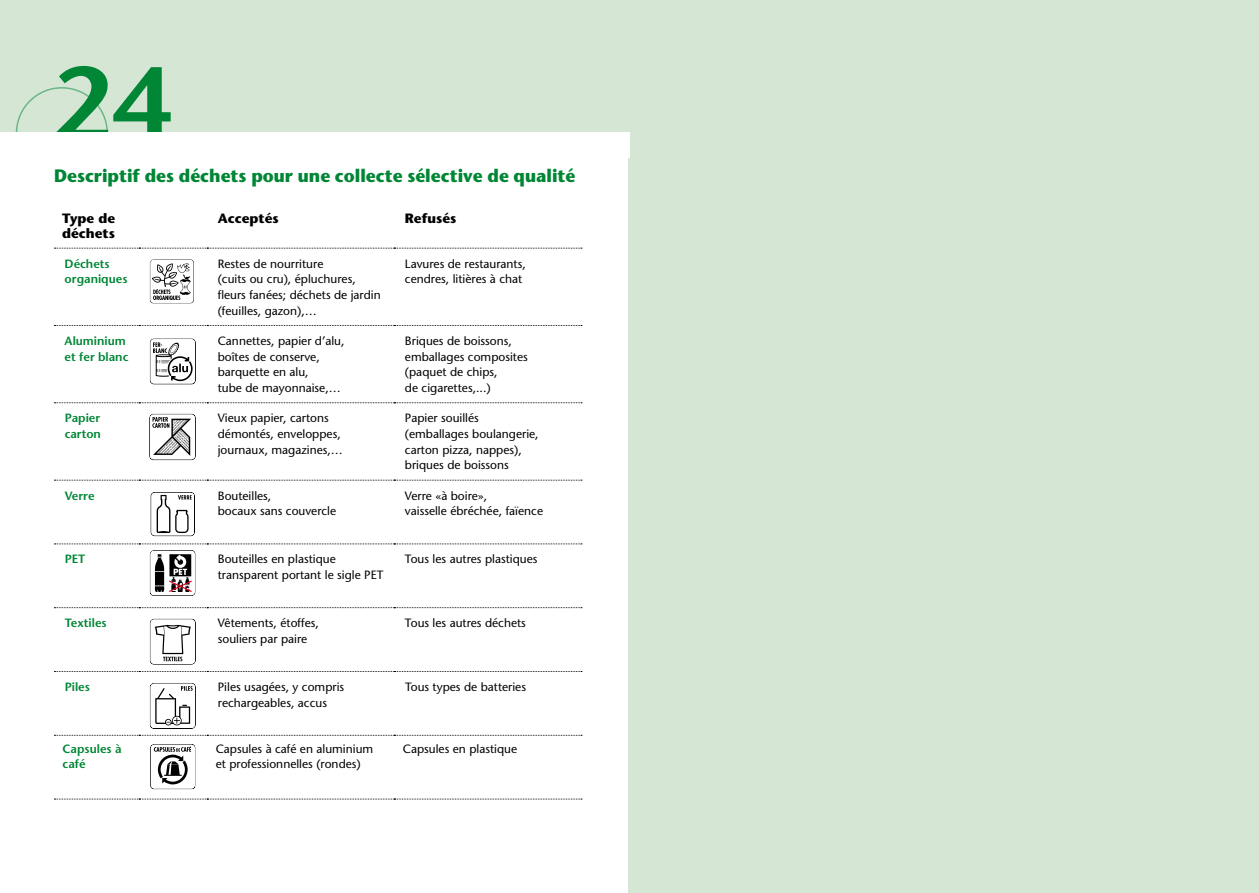
<style>
.page{position:relative;width:1259px;height:893px;background:#fff}
.page>*{position:absolute;margin:0;border:0;box-sizing:border-box;transform-origin:0 0}
.t1{font:600 105px "Stone Sans Std";color:#008635}
.t2{font:700 18px "Stone Sans Std";color:#008635;scale:.96 1}
.t3{font:700 13.5px/15px "Stone Sans Std";color:#000}
.t4{font:500 12px/15.8px "Stone Sans Std";color:#000}
.t5{font:600 12px/15.8px "Stone Sans Std";color:#008635}
</style>
<div class="page">
<svg style="left:54px;top:325px;width:528px;height:1px"></svg>
<svg style="left:54px;top:799px;width:528px;height:1px"></svg>
<svg style="left:54px;top:402px;width:528px;height:1px"></svg>
<svg style="left:54px;top:480px;width:528px;height:1px"></svg>
<svg style="left:54px;top:543px;width:528px;height:1px"></svg>
<svg style="left:54px;top:607px;width:528px;height:1px"></svg>
<svg style="left:54px;top:671px;width:528px;height:1px"></svg>
<svg style="left:54px;top:735px;width:528px;height:1px"></svg>
<svg style="left:54px;top:248px;width:528px;height:1px"></svg>
<svg style="left:151px;top:492px;width:44px;height:44px"></svg>
<svg style="left:150px;top:619px;width:46px;height:45px"></svg>
<svg style="left:150px;top:683px;width:46px;height:46px"></svg>
<svg style="left:150px;top:338px;width:46px;height:46px"></svg>
<svg style="left:150px;top:550px;width:45px;height:46px"></svg>
<svg style="left:149px;top:414px;width:47px;height:46px"></svg>
<svg style="left:150px;top:744px;width:45px;height:45px"></svg>
<svg style="left:150px;top:259px;width:44px;height:45px"></svg>
<div style="left:0;top:0;width:629px;height:133px;background:#d5e6d4"></div>
<div style="left:628px;top:0;width:631px;height:893px;background:#d5e6d4"></div>
<svg style="left:15px;top:87px;width:93px;height:45px"></svg>
<div style="left:0;top:132px;width:629px;height:25px;background:#fff"></div>
<h1 class="t1" style="left:51px;top:41px;width:122px">24</h1>
<h2 class="t2" style="left:54px;top:165px;width:545px">Descriptif des déchets pour une collecte sélective de qualité</h2>
<p class="t3" style="left:62px;top:210px;width:55px">Type de déchets</p>
<p class="t3" style="left:218px;top:211px;width:62px">Acceptés</p>
<p class="t3" style="left:405px;top:211px;width:53px">Refusés</p>
<p class="t5" style="left:65px;top:255px;width:64px">Déchets organiques</p>
<p class="t4" style="left:218px;top:256px;width:165px">Restes de nourriture<br>(cuits ou cru), épluchures, fleurs fanées; déchets de jardin (feuilles, gazon),…</p>
<p class="t4" style="left:405px;top:255px;width:122px">Lavures de restaurants, cendres, litières à chat</p>
<p class="t5" style="left:65px;top:333px;width:65px">Aluminium et fer blanc</p>
<p class="t4" style="left:218px;top:333px;width:128px">Cannettes, papier d’alu, boîtes de conserve, barquette en alu,<br>tube de mayonnaise,…</p>
<p class="t4" style="left:405px;top:333px;width:124px">Briques de boissons, emballages composites (paquet de chips,<br>de cigarettes,...)</p>
<p class="t5" style="left:65px;top:410px;width:38px">Papier carton</p>
<p class="t4" style="left:218px;top:410px;width:127px">Vieux papier, cartons démontés, enveloppes, journaux, magazines,…</p>
<p class="t4" style="left:405px;top:410px;width:135px">Papier souillés (emballages boulangerie, carton pizza, nappes), briques de boissons</p>
<p class="t5" style="left:65px;top:487px;width:31px">Verre</p>
<p class="t4" style="left:218px;top:487px;width:120px">Bouteilles,<br>bocaux sans couvercle</p>
<p class="t4" style="left:405px;top:487px;width:140px">Verre «à boire»,<br>vaisselle ébréchée, faïence</p>
<p class="t5" style="left:65px;top:551px;width:22px">PET</p>
<p class="t4" style="left:218px;top:551px;width:167px">Bouteilles en plastique transparent portant le sigle PET</p>
<p class="t4" style="left:405px;top:551px;width:134px">Tous les autres plastiques</p>
<p class="t5" style="left:65px;top:615px;width:44px">Textiles</p>
<p class="t4" style="left:218px;top:615px;width:103px">Vêtements, étoffes, souliers par paire</p>
<p class="t4" style="left:405px;top:615px;width:122px">Tous les autres déchets</p>
<p class="t5" style="left:65px;top:679px;width:27px">Piles</p>
<p class="t4" style="left:218px;top:679px;width:128px">Piles usagées, y compris rechargeables, accus</p>
<p class="t4" style="left:405px;top:679px;width:123px">Tous types de batteries</p>
<p class="t5" style="left:63px;top:740px;width:61px">Capsules à café</p>
<p class="t4" style="left:216px;top:740px;width:159px">Capsules à café en aluminium et professionnelles (rondes)</p>
<p class="t4" style="left:403px;top:740px;width:116px">Capsules en plastique</p>
</div>
